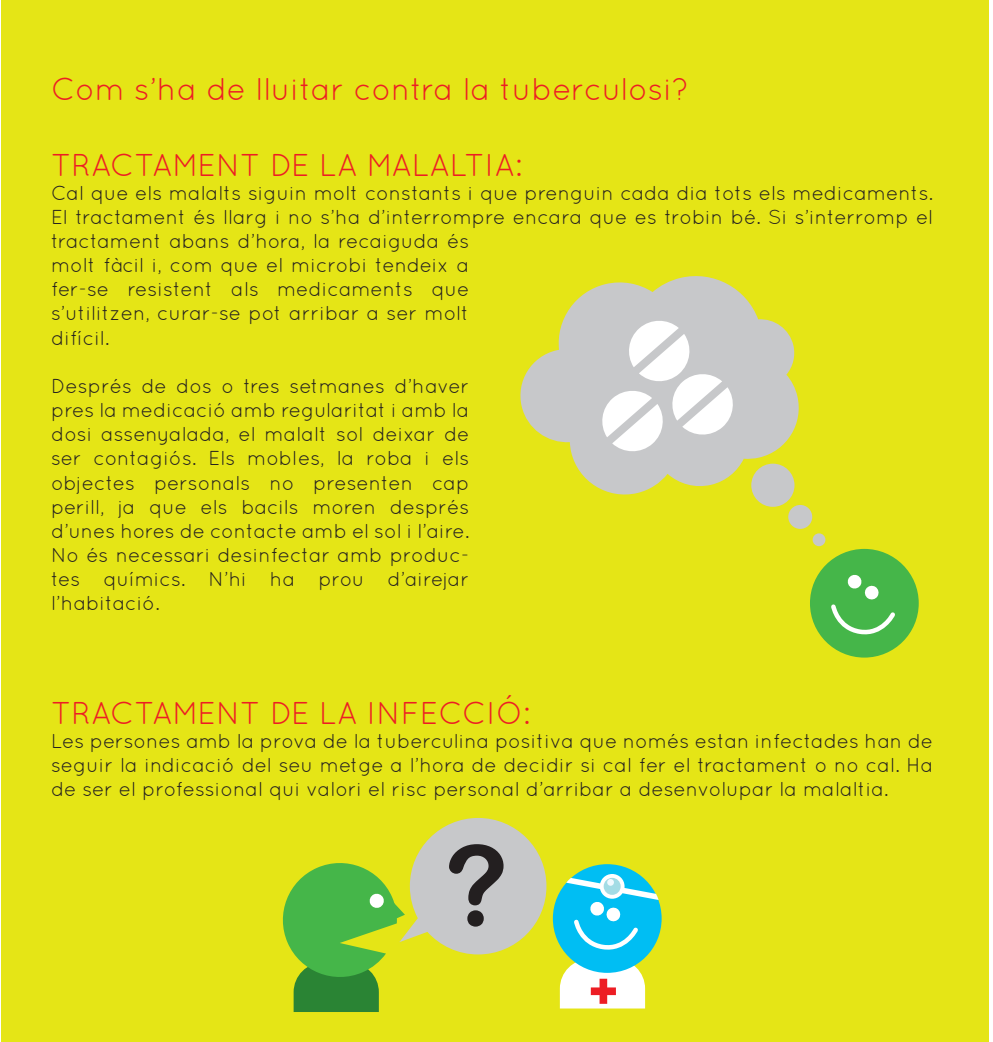
<style>
.page{position:relative;width:993px;height:1042px;background:#fff}
.page>*{position:absolute;margin:0;border:0;box-sizing:border-box;transform-origin:0 0}
.t1{font:111.48px "Arial Rounded MT Bold";color:#231f20}
.t2{font:31.5px "Quicksand";color:#ed1d24}
.t3{font:20.12px/24.2px "Quicksand";color:#231f20;text-align:justify}
</style>
<div class="page">
<div style="left:1px;top:0;width:987px;height:1042px;background:#e5e516"></div>
<div style="left:809px;top:549px;width:109px;height:108px;background:#45b649;border-radius:50%"></div>
<svg style="left:831px;top:575px;width:64px;height:60px"></svg>
<svg style="left:520px;top:276px;width:279px;height:224px;fill:#c7c8ca"></svg>
<div style="left:751px;top:464px;width:43px;height:43px;background:#c7c8ca;border-radius:50%"></div>
<div style="left:788px;top:505px;width:24px;height:24px;background:#c7c8ca;border-radius:50%"></div>
<div style="left:812px;top:533px;width:13px;height:13px;background:#c7c8ca;border-radius:50%"></div>
<svg style="left:599px;top:318px;width:136px;height:136px;background:#dcddde"></svg>
<div style="left:552px;top:864px;width:109px;height:109px;background:#00bef3;border-radius:50%"></div>
<svg style="left:559px;top:878px;width:99px;height:130px"></svg>
<svg style="left:599px;top:874px;width:25px;height:25px"></svg>
<div style="left:603px;top:878px;width:17px;height:17px;background:#a3dce5;border-radius:50%"></div>
<div style="left:607px;top:879px;width:6px;height:7px;background:#f0f9fe;border-radius:50%"></div>
<svg style="left:282px;top:818px;width:264px;height:194px"></svg>
<h2 class="t2" style="left:51px;top:71px;width:639px">Com s’ha de lluitar contra la tuberculosi?</h2>
<h2 class="t2" style="left:51px;top:146px;width:472px">TRACTAMENT DE LA MALALTIA:</h2>
<p class="t3" style="left:51px;top:180px;width:883px;text-align:left">Cal que els malalts siguin molt constants i que prenguin cada dia tots els medicaments.<br>El tractament és llarg i no s’ha d’interrompre encara que es trobin bé. Si s’interromp el tractament abans d’hora, la recaiguda és<br>molt fàcil i, com que el microbi tendeix a<br>fer-se resistent als medicaments que<br>s’utilitzen, curar-se pot arribar a ser molt<br>difícil.</p>
<p class="t3" style="left:51px;top:374px;width:419px">Després de dos o tres setmanes d’haver pres la medicació amb regularitat i amb la dosi assenyalada, el malalt sol deixar de ser contagiós. Els mobles, la roba i els objectes personals no presenten cap perill, ja que els bacils moren després d’unes hores de contacte amb el sol i l’aire.<br>No és necessari desinfectar amb produc&shy;tes químics. N’hi ha prou d’airejar l’habitació.</p>
<h2 class="t2" style="left:51px;top:694px;width:481px">TRACTAMENT DE LA INFECCIÓ:</h2>
<p class="t3" style="left:51px;top:728px;width:883px">Les persones amb la prova de la tuberculina positiva que només estan infectades han de seguir la indicació del seu metge a l’hora de decidir si cal fer el tractament o no cal. Ha de ser el professional qui valori el risc personal d’arribar a desenvolupar la malaltia.</p>
<h1 class="t1" style="left:444px;top:820px;width:65px">?</h1>
</div>
